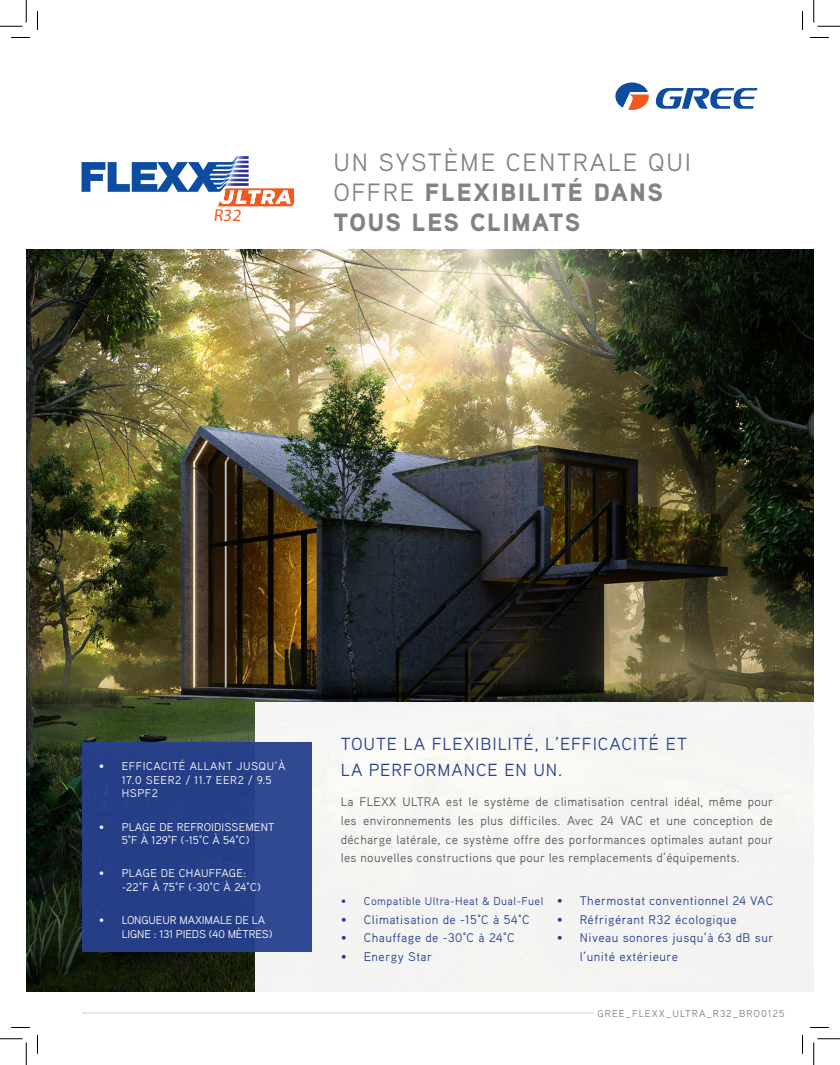
<style>
.page{position:relative;width:840px;height:1065px;background:#fff}
.page>*{position:absolute;margin:0;border:0;box-sizing:border-box;transform-origin:0 0}
.Headline{font:900 25px/30px "Aaux Pro";letter-spacing:.07em;color:#808285}
.t1{font:17.5px/26.2px "Aaux Pro";letter-spacing:.05em;color:#25408f}
.t2{font:17.25px "Myriad Pro";color:#f15921}
.t3{font:12.5px/18.8px "Aaux Pro";letter-spacing:.02em;color:#57585a;text-align:justify}
.t4{font:12.5px/18.8px "Aaux Pro";letter-spacing:.04em;color:#25408f}
.t5{font:11.25px/13.8px "Aaux Pro";letter-spacing:.01em;color:#fff;text-align:center}
.t6{font:11.25px/13.8px "Aaux Pro";letter-spacing:.05em;color:#fff}
.t7{font:11.25px/13.8px "Aaux Pro";letter-spacing:-.01em;color:#fff}
.t8{font:11.25px "Aaux Pro";letter-spacing:.04em;color:#25408f}
.t9{font:10px "Aaux Pro";letter-spacing:.1em;color:#808285}
.s1{font-weight:400}
.s2{color:#27408e}
</style>
<div class="page">
<img style="left:26px;top:250px;width:788px;height:742px">
<hr style="left:82px;top:1013px;width:512px;height:1px;background:#808285">
<svg style="left:615px;top:82px;width:34px;height:28px"></svg>
<svg style="left:656px;top:88px;width:101px;height:21px"></svg>
<svg style="left:82px;top:156px;width:212px;height:50px"></svg>
<div style="left:255px;top:703px;width:559px;height:289px;background:#f4f4f3"></div>
<div style="left:82px;top:743px;width:230px;height:209px;background:#263e87"></div>
<svg style="left:11px;top:37px;width:19px;height:1px"></svg>
<svg style="left:810px;top:37px;width:19px;height:1px"></svg>
<svg style="left:11px;top:1027px;width:19px;height:1px"></svg>
<svg style="left:810px;top:1027px;width:19px;height:1px"></svg>
<svg style="left:37px;top:11px;width:1px;height:19px"></svg>
<svg style="left:37px;top:1035px;width:1px;height:19px"></svg>
<svg style="left:802px;top:11px;width:1px;height:19px"></svg>
<svg style="left:802px;top:1035px;width:1px;height:19px"></svg>
<svg style="left:0;top:0;width:27px;height:27px"></svg>
<svg style="left:0;top:1039px;width:27px;height:26px"></svg>
<svg style="left:814px;top:0;width:26px;height:27px"></svg>
<svg style="left:814px;top:1039px;width:26px;height:26px"></svg>
<h3 class="t2" style="left:214px;top:205px;width:31px">R32</h3>
<p class="Headline" style="left:334px;top:146px;width:359px"><span class="s1">UN SYSTÈME CENTRALE QUI<br>OFFRE</span> FLEXIBILITÉ DANS<br>TOUS LES CLIMATS</p>
<p class="t6" style="left:122px;top:759px;width:165px;text-indent:-22px">• EFFICACITÉ ALLANT JUSQU’À<br>17.0 SEER2 / 11.7 EER2 / 9.5<br>HSPF2</p>
<p class="t5" style="left:99px;top:819px;width:177px">• PLAGE DE REFROIDISSEMENT<br>5°F À 129°F (-15°C À 54°C)</p>
<p class="t5" style="left:122px;top:866px;width:141px;text-align:left;text-indent:-22px">• PLAGE DE CHAUFFAGE: -22°F À 75°F (-30°C À 24°C)</p>
<p class="t7" style="left:122px;top:913px;width:152px;text-indent:-22px">• LONGUEUR MAXIMALE DE LA<br>LIGNE : 131 PIEDS (40 MÈTRES)</p>
<p class="t1" style="left:341px;top:730px;width:348px">TOUTE LA FLEXIBILITÉ, L’EFFICACITÉ ET<br>LA PERFORMANCE EN UN.</p>
<p class="t3" style="left:341px;top:792px;width:434px">La FLEXX ULTRA est le système de climatisation central idéal, même pour les environnements les plus difficiles. Avec 24 VAC et une conception de décharge latérale, ce système offre des porformances optimales autant pour les nouvelles constructions que pour les remplacements d’équipements.</p>
<p class="t8" style="left:341px;top:894px;width:204px">• Compatible Ultra-Heat &amp; Dual-Fuel</p>
<p class="t4" style="left:341px;top:909px;width:190px">• Climatisation de -15<span class="s2">°</span>C à 54<span class="s2">°</span>C</p>
<p class="t4" style="left:341px;top:928px;width:175px">• Chauffage de -30<span class="s2">°</span>C à 24<span class="s2">°</span>C</p>
<p class="t4" style="left:341px;top:947px;width:92px">• Energy Star</p>
<p class="t4" style="left:557px;top:891px;width:218px">• Thermostat conventionnel 24 VAC</p>
<p class="t4" style="left:557px;top:909px;width:181px">• Réfrigérant R32 écologique</p>
<p class="t4" style="left:580px;top:928px;width:195px;text-indent:-22px">• Niveau sonores jusqu’à 63 dB sur l’unité extérieure</p>
<p class="t9" style="left:597px;top:1007px;width:189px">GREE_FLEXX_ULTRA_R32_BRO0125</p>
</div>
